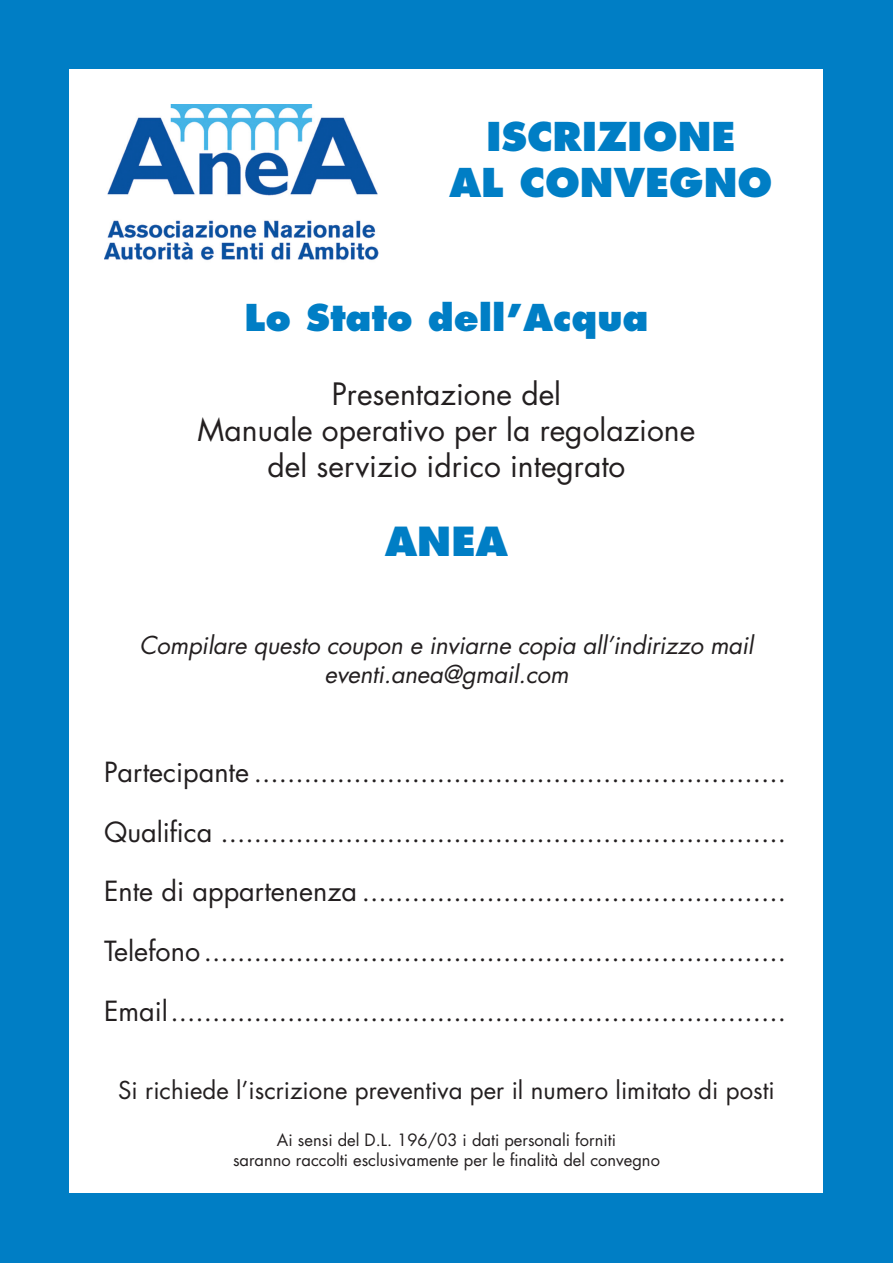
<style>
.page{position:relative;width:893px;height:1263px;background:#007ec5}
.page>*{position:absolute;margin:0;border:0;box-sizing:border-box;transform-origin:0 0}
.t1{font:800 39px "Futura";color:#007ec5}
.t2{font:800 38.7px/46.3px "Futura";color:#007ec5;text-align:center}
.t3{font:800 36px "Futura";color:#007ec5}
.t4{font:30px/36px "Futura";color:#231f20;text-align:center}
.t5{font:27px "Futura";color:#231f20}
.t6{font:italic 24px/28.8px "Futura";letter-spacing:-.01em;color:#231f20;text-align:center}
.t7{font:24px "Futura";color:#231f20}
.t8{font:16.5px/19.8px "Futura";color:#231f20;text-align:center}
</style>
<div class="page">
<div style="left:70px;top:70px;width:753px;height:1123px;background:#fff"></div>
<img style="left:104px;top:104px;width:275px;height:157px">
<h2 class="t2" style="left:449px;top:113px;width:324px">ISCRIZIONE<br>AL CONVEGNO</h2>
<h3 class="t3" style="left:245px;top:296px;width:405px">Lo Stato dell’Acqua</h3>
<p class="t4" style="left:198px;top:375px;width:499px">Presentazione del<br>Manuale operativo per la regolazione del servizio idrico integrato</p>
<h1 class="t1" style="left:385px;top:517px;width:124px">ANEA</h1>
<p class="t6" style="left:140px;top:630px;width:615px">Compilare questo coupon e inviarne copia all’indirizzo mail eventi.anea@gmail.com</p>
<p class="t5" style="left:104px;top:753px;width:683px">Partecipante ................................................................</p>
<p class="t5" style="left:104px;top:813px;width:683px">Qualifica ....................................................................</p>
<p class="t5" style="left:104px;top:873px;width:683px">Ente di appartenenza ...................................................</p>
<p class="t5" style="left:104px;top:933px;width:683px">Telefono......................................................................</p>
<p class="t5" style="left:104px;top:992px;width:683px">Email..........................................................................</p>
<p class="t7" style="left:118px;top:1073px;width:658px">Si richiede l’iscrizione preventiva per il numero limitato di posti</p>
<p class="t8" style="left:233px;top:1130px;width:428px">Ai sensi del D.L. 196/03 i dati personali forniti<br>saranno raccolti esclusivamente per le finalità del convegno</p>
</div>
